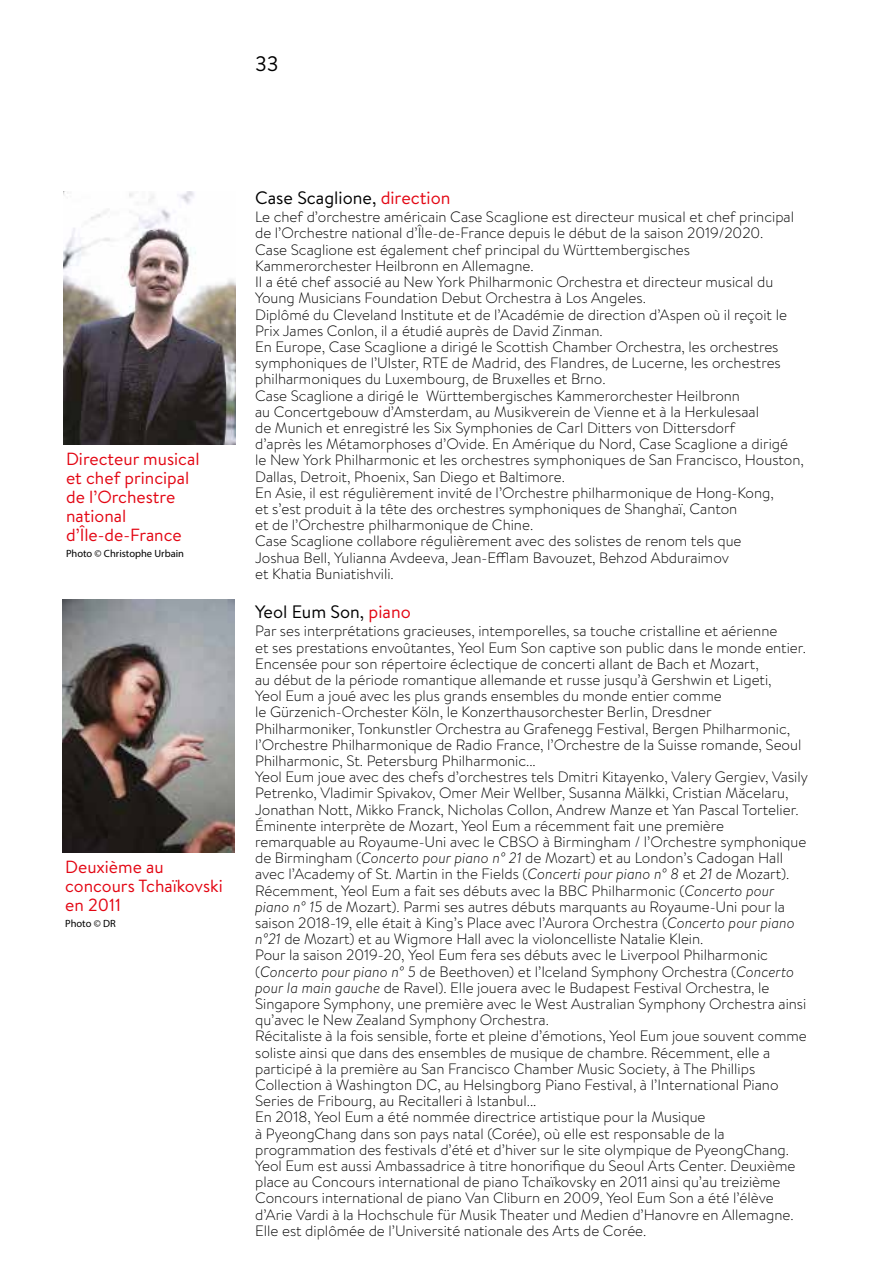
<style>
.page{position:relative;width:893px;height:1263px;background:#fff}
.page>*{position:absolute;margin:0;border:0;box-sizing:border-box;transform-origin:0 0}
.t1{font:21px "Brandon Text";color:#000}
.t2{font:18px "Brandon Text";color:#000}
.t3{font:17.55px/18.9px "Brandon Text";color:#e30613}
.t4{font:300 15px/16.2px "Brandon Text";color:#000}
.t5{font:10.5px "Myriad Pro";color:#000}
.s1{color:#e30613}
.s2{font-style:italic}
</style>
<div class="page">
<img style="left:64px;top:191px;width:171px;height:253px">
<img style="left:63px;top:599px;width:171px;height:253px">
<h1 class="t1" style="left:255px;top:49px;width:25px">33</h1>
<p class="t3" style="left:66px;top:449px;width:135px">Directeur musical et chef principal de l’Orchestre national d’Île-de-France</p>
<p class="t5" style="left:66px;top:547px;width:119px">Photo © Christophe Urbain</p>
<p class="t3" style="left:65px;top:857px;width:159px">Deuxième au concours Tchaïkovski en 2011</p>
<p class="t5" style="left:65px;top:917px;width:52px">Photo © DR</p>
<p class="t2" style="left:255px;top:185px;width:197px">Case Scaglione, <span class="s1">direction</span></p>
<p class="t4" style="left:255px;top:208px;width:550px">Le chef d’orchestre américain Case Scaglione est directeur musical et chef principal de l’Orchestre national d’Île-de-France depuis le début de la saison 2019/2020.<br>Case Scaglione est également chef principal du Württembergisches Kammerorchester Heilbronn en Allemagne.<br>Il a été chef associé au New York Philharmonic Orchestra et directeur musical du Young Musicians Foundation Debut Orchestra à Los Angeles.<br>Diplômé du Cleveland Institute et de l’Académie de direction d’Aspen où il reçoit le Prix James Conlon, il a étudié auprès de David Zinman.<br>En Europe, Case Scaglione a dirigé le Scottish Chamber Orchestra, les orchestres symphoniques de l’Ulster, RTE de Madrid, des Flandres, de Lucerne, les orchestres philharmoniques du Luxembourg, de Bruxelles et Brno.<br>Case Scaglione a dirigé le Württembergisches Kammerorchester Heilbronn<br>au Concertgebouw d’Amsterdam, au Musikverein de Vienne et à la Herkulesaal<br>de Munich et enregistré les Six Symphonies de Carl Ditters von Dittersdorf<br>d’après les Métamorphoses d’Ovide. En Amérique du Nord, Case Scaglione a dirigé<br>le New York Philharmonic et les orchestres symphoniques de San Francisco, Houston, Dallas, Detroit, Phoenix, San Diego et Baltimore.<br>En Asie, il est régulièrement invité de l’Orchestre philharmonique de Hong-Kong,<br>et s’est produit à la tête des orchestres symphoniques de Shanghaï, Canton<br>et de l’Orchestre philharmonique de Chine.<br>Case Scaglione collabore régulièrement avec des solistes de renom tels que<br>Joshua Bell, Yulianna Avdeeva, Jean-Efflam Bavouzet, Behzod Abduraimov<br>et Khatia Buniatishvili.</p>
<p class="t2" style="left:255px;top:599px;width:157px">Yeol Eum Son, <span class="s1">piano</span></p>
<p class="t4" style="left:255px;top:622px;width:554px">Par ses interprétations gracieuses, intemporelles, sa touche cristalline et aérienne<br>et ses prestations envoûtantes, Yeol Eum Son captive son public dans le monde entier.<br>Encensée pour son répertoire éclectique de concerti allant de Bach et Mozart,<br>au début de la période romantique allemande et russe jusqu’à Gershwin et Ligeti,<br>Yeol Eum a joué avec les plus grands ensembles du monde entier comme<br>le Gürzenich-Orchester Köln, le Konzerthausorchester Berlin, Dresdner Philharmoniker, Tonkunstler Orchestra au Grafenegg Festival, Bergen Philharmonic, l’Orchestre Philharmonique de Radio France, l’Orchestre de la Suisse romande, Seoul Philharmonic, St. Petersburg Philharmonic...<br>Yeol Eum joue avec des chefs d’orchestres tels Dmitri Kitayenko, Valery Gergiev, Vasily Petrenko, Vladimir Spivakov, Omer Meir Wellber, Susanna Mälkki, Cristian Măcelaru, Jonathan Nott, Mikko Franck, Nicholas Collon, Andrew Manze et Yan Pascal Tortelier.<br>Éminente interprète de Mozart, Yeol Eum a récemment fait une première remarquable au Royaume-Uni avec le CBSO à Birmingham / l’Orchestre symphonique de Birmingham (<span class="s2">Concerto pour piano n° 21</span> de Mozart) et au London’s Cadogan Hall avec l’Academy of St. Martin in the Fields (<span class="s2">Concerti pour piano n° 8</span> et <span class="s2">21</span> de Mozart).<br>Récemment, Yeol Eum a fait ses débuts avec la BBC Philharmonic (<span class="s2">Concerto pour piano n° 15</span> de Mozart). Parmi ses autres débuts marquants au Royaume-Uni pour la saison 2018-19, elle était à King’s Place avec l’Aurora Orchestra (<span class="s2">Concerto pour piano n°21</span> de Mozart) et au Wigmore Hall avec la violoncelliste Natalie Klein.<br>Pour la saison 2019-20, Yeol Eum fera ses débuts avec le Liverpool Philharmonic (<span class="s2">Concerto pour piano n° 5</span> de Beethoven) et l’Iceland Symphony Orchestra (<span class="s2">Concerto pour la main gauche</span> de Ravel). Elle jouera avec le Budapest Festival Orchestra, le Singapore Symphony, une première avec le West Australian Symphony Orchestra ainsi qu’avec le New Zealand Symphony Orchestra.<br>Récitaliste à la fois sensible, forte et pleine d’émotions, Yeol Eum joue souvent comme soliste ainsi que dans des ensembles de musique de chambre. Récemment, elle a participé à la première au San Francisco Chamber Music Society, à The Phillips Collection à Washington DC, au Helsingborg Piano Festival, à l’International Piano Series de Fribourg, au Recitalleri à Istanbul...<br>En 2018, Yeol Eum a été nommée directrice artistique pour la Musique<br>à PyeongChang dans son pays natal (Corée), où elle est responsable de la programmation des festivals d’été et d’hiver sur le site olympique de PyeongChang.<br>Yeol Eum est aussi Ambassadrice à titre honorifique du Seoul Arts Center. Deuxième place au Concours international de piano Tchaïkovsky en 2011 ainsi qu’au treizième Concours international de piano Van Cliburn en 2009, Yeol Eum Son a été l’élève d’Arie Vardi à la Hochschule für Musik Theater und Medien d’Hanovre en Allemagne.<br>Elle est diplômée de l’Université nationale des Arts de Corée.</p>
</div>
